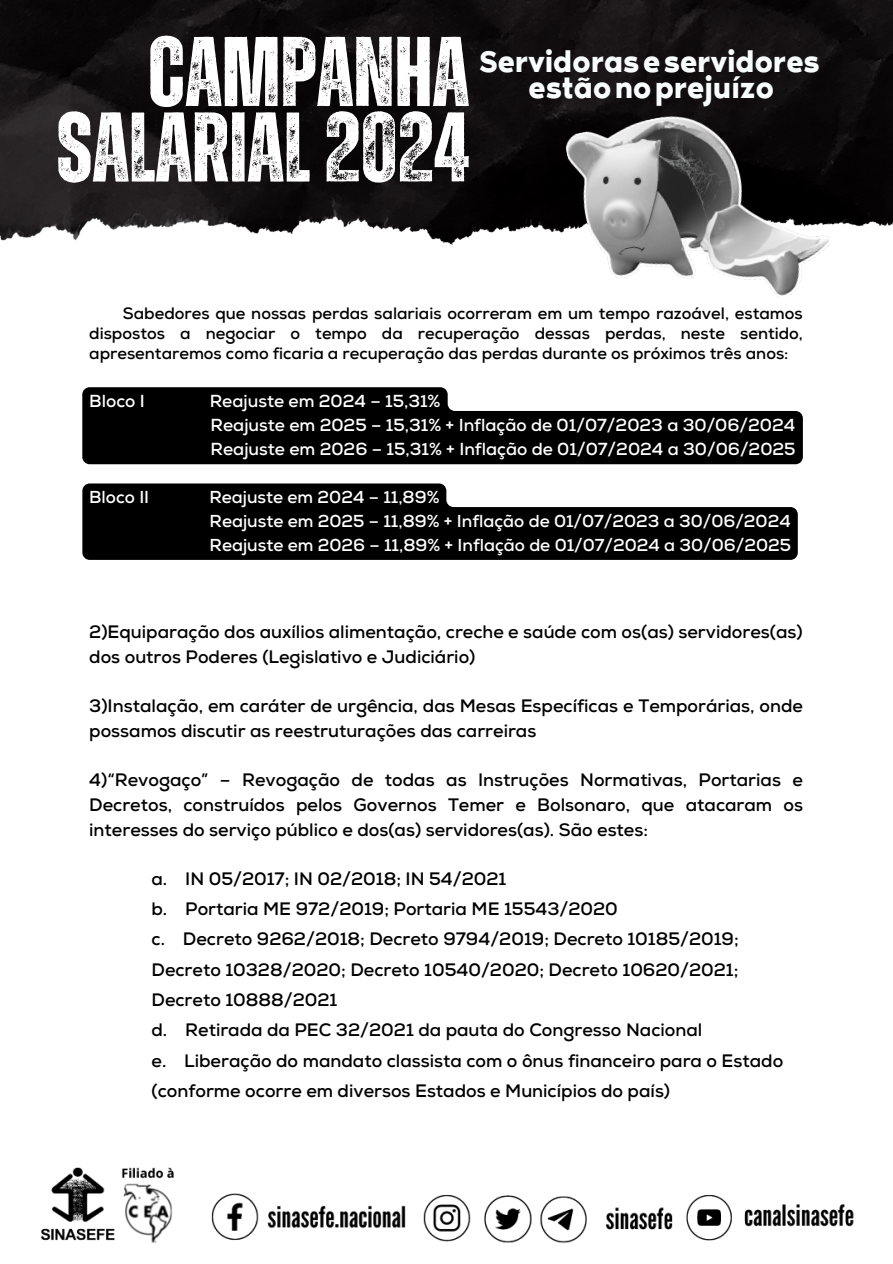
<style>
.page{position:relative;width:893px;height:1264px;background:#fff}
.page>*{position:absolute;margin:0;border:0;box-sizing:border-box;transform-origin:0 0}
.t1{font:700 98.7px/75.4px "Zuume Rough";color:#fff;text-align:right}
.t2{font:38.55px "RTL Media Pro Regular";color:#fafdfd}
.t3{font:700 18px/24.8px "Nexa";color:#000}
.t4{font:700 17.4px "Nexa";color:#fff}
.t5{font:700 17.25px "Nexa";color:#fff}
.t6{font:700 16.5px/20.2px "Nexa";color:#000;text-align:justify}
.s1{color:rgb(250 253 253/.4)}
</style>
<div class="page">
<img style="left:0;top:0;width:892px;height:244px">
<img style="left:563px;top:89px;width:277px;height:208px">
<img style="left:648px;top:139px;width:90px;height:97px">
<img style="left:652px;top:117px;width:50px;height:50px">
<img style="left:658px;top:122px;width:49px;height:50px">
<img style="left:40px;top:1167px;width:814px;height:76px">
<svg style="left:82px;top:387px;width:720px;height:77px;fill:#000"></svg>
<svg style="left:82px;top:483px;width:715px;height:77px;fill:#000"></svg>
<p class="t1" style="left:56px;top:39px;width:414px">CAMPANHA<br>SALARIAL2024</p>
<p class="t2" style="left:479px;top:45px;width:342px">Servidoraseservidores</p>
<p class="t2" style="left:528px;top:71px;width:247px">estãonoprejuízo</p>
<p class="t6" style="left:89px;top:303px;width:715px;text-indent:34px">Sabedores que nossas perdas salariais ocorreram em um tempo razoável, estamos dispostos a negociar o tempo da recuperação dessas perdas, neste sentido, apresentaremos como ficaria a recuperação das perdas durante os próximos três anos:</p>
<p class="t4" style="left:89px;top:391px;width:57px">Bloco I</p>
<p class="t4" style="left:210px;top:391px;width:232px">Reajuste em 2024 – 15,31%</p>
<p class="t4" style="left:210px;top:415px;width:586px">Reajuste em 2025 – 15,31% + Inflação de 01/07/2023 a 30/06/2024</p>
<p class="t4" style="left:210px;top:438px;width:586px">Reajuste em 2026 – 15,31% + Inflação de 01/07/2024 a 30/06/2025</p>
<p class="t5" style="left:89px;top:487px;width:61px">Bloco II</p>
<p class="t5" style="left:209px;top:487px;width:231px">Reajuste em 2024 – 11,89%</p>
<p class="t5" style="left:210px;top:511px;width:582px">Reajuste em 2025 – 11,89% + Inflação de 01/07/2023 a 30/06/2024</p>
<p class="t5" style="left:210px;top:534px;width:583px">Reajuste em 2026 – 11,89% + Inflação de 01/07/2024 a 30/06/2025</p>
<p class="t3" style="left:89px;top:620px;width:715px">2)Equiparação dos auxílios alimentação, creche e saúde com os(as) servidores(as) dos outros Poderes (Legislativo e Judiciário)</p>
<p class="t3" style="left:89px;top:694px;width:715px">3)Instalação, em caráter de urgência, das Mesas Específicas e Temporárias, onde possamos discutir as reestruturações das carreiras</p>
<p class="t3" style="left:89px;top:768px;width:715px;text-align:justify">4)“Revogaço” – Revogação de todas as Instruções Normativas, Portarias e Decretos, construídos pelos Governos Temer e Bolsonaro, que atacaram os interesses do serviço público e dos(as) servidores(as). São estes:</p>
<p class="t3" style="left:152px;top:866px;width:355px"><span class="s1">a.</span> IN 05/2017; IN 02/2018; IN 54/2021</p>
<p class="t3" style="left:152px;top:896px;width:467px"><span class="s1">b.</span> Portaria ME 972/2019; Portaria ME 15543/2020</p>
<p class="t3" style="left:152px;top:927px;width:588px"><span class="s1">c.</span> Decreto 9262/2018; Decreto 9794/2019; Decreto 10185/2019;</p>
<p class="t3" style="left:151px;top:957px;width:588px">Decreto 10328/2020; Decreto 10540/2020; Decreto 10620/2021;</p>
<p class="t3" style="left:151px;top:987px;width:187px">Decreto 10888/2021</p>
<p class="t3" style="left:152px;top:1018px;width:551px"><span class="s1">d.</span> Retirada da PEC 32/2021 da pauta do Congresso Nacional</p>
<p class="t3" style="left:151px;top:1045px;width:633px;line-height:30.3px"><span class="s1">e.</span> Liberação do mandato classista com o ônus financeiro para o Estado (conforme ocorre em diversos Estados e Municípios do país)</p>
</div>
